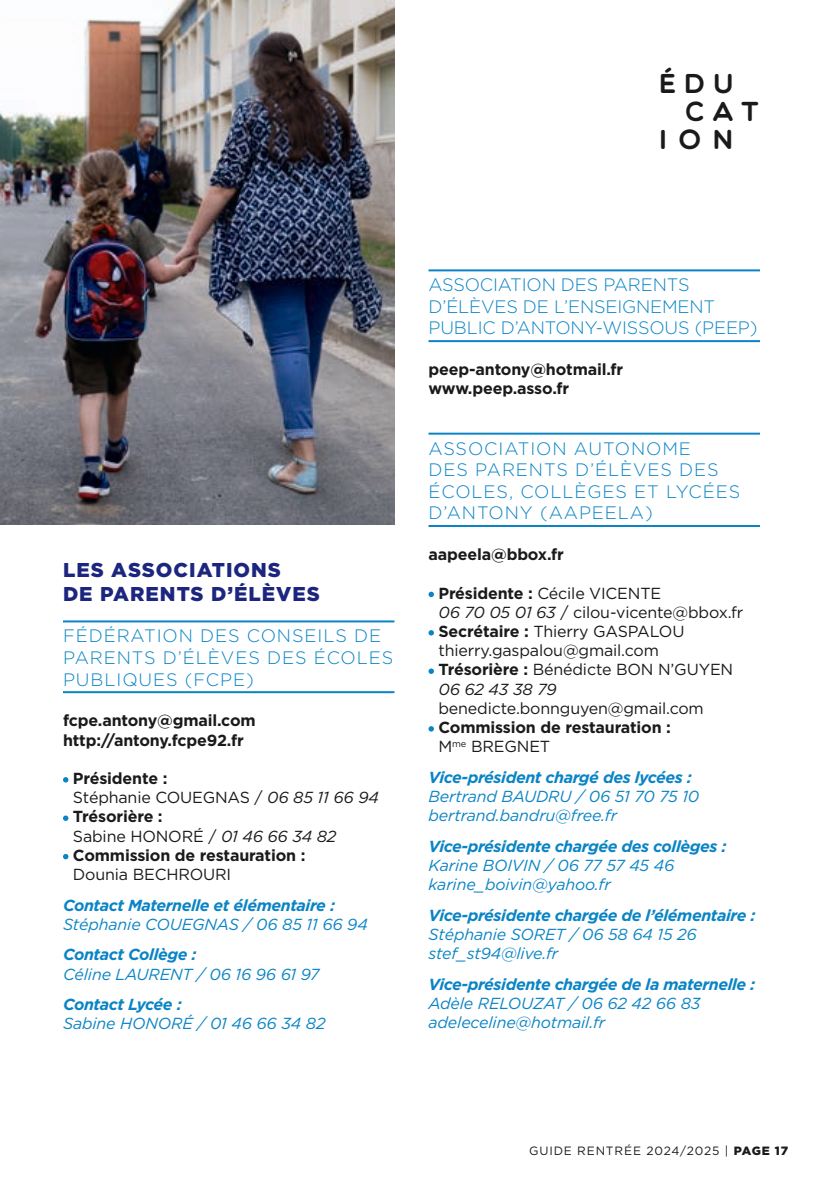
<style>
.page{position:relative;width:823px;height:1191px;background:#fff}
.page>*{position:absolute;margin:0;border:0;box-sizing:border-box;transform-origin:0 0}
.t1{font:27.6px "Multicolore";color:#191a19}
.t2{font:900 20px/24px "Gotham";letter-spacing:.05em;color:#1d267f}
.t3{font:300 18px/21.6px "Gotham";letter-spacing:.05em;color:#0a84c5}
.t4{font:300 18px/21.6px "Gotham";letter-spacing:-.01em;color:#0a84c5}
.t5{font:italic 16px/19.2px "Gotham";letter-spacing:-.01em;color:#0a84c5}
.t6{font:700 16px/19.2px "Gotham";letter-spacing:-.01em;color:#191a19}
.t7{font:italic 700 16px "Gotham";letter-spacing:-.025em;color:#0a84c5}
.t8{font:16px/19.2px "Gotham";letter-spacing:-.01em;color:#191a19}
.t9{font:12px "Gotham";letter-spacing:.07em;color:#191a19}
.s1{font-weight:400}
.s2{font-weight:400;font-style:italic}
.s3{font-weight:700}
.s4{font-style:italic}
.s5{font-weight:900}
</style>
<div class="page">
<img style="left:0;top:0;width:394px;height:524px">
<hr style="left:63px;top:620px;width:331px;height:2px;background:#0a84c5">
<hr style="left:63px;top:691px;width:331px;height:2px;background:#0a84c5">
<svg style="left:63px;top:777px;width:5px;height:5px"></svg>
<svg style="left:63px;top:815px;width:5px;height:6px"></svg>
<svg style="left:63px;top:854px;width:5px;height:5px"></svg>
<hr style="left:428px;top:269px;width:331px;height:2px;background:#0a84c5">
<hr style="left:428px;top:340px;width:331px;height:2px;background:#0a84c5">
<hr style="left:428px;top:432px;width:331px;height:2px;background:#0a84c5">
<hr style="left:428px;top:525px;width:331px;height:2px;background:#0a84c5">
<svg style="left:428px;top:591px;width:5px;height:6px"></svg>
<svg style="left:428px;top:630px;width:5px;height:5px"></svg>
<svg style="left:428px;top:668px;width:5px;height:6px"></svg>
<svg style="left:428px;top:726px;width:5px;height:5px"></svg>
<h1 class="t1" style="left:659px;top:66px;width:76px">É D U</h1>
<h1 class="t1" style="left:684px;top:94px;width:75px">C A T</h1>
<h1 class="t1" style="left:659px;top:123px;width:75px">I O N</h1>
<p class="t2" style="left:63px;top:558px;width:258px">LES ASSOCIATIONS<br>DE PARENTS D’ÉLÈVES</p>
<p class="t3" style="left:63px;top:624px;width:332px">FÉDÉRATION DES CONSEILS DE<br>PARENTS D’ÉLÈVES DES ÉCOLES<br>PUBLIQUES (FCPE)</p>
<p class="t6" style="left:63px;top:711px;width:194px">fcpe.antony@gmail.com http://antony.fcpe92.fr</p>
<p class="t6" style="left:73px;top:768px;width:307px">Présidente :<br><span class="s1">Stéphanie COUEGNAS /</span> <span class="s2">06 85 11 66 94<br></span>Trésorière :<br><span class="s1">Sabine HONORÉ /</span> <span class="s2">01 46 66 34 82<br></span>Commission de restauration :</p>
<p class="t8" style="left:73px;top:864px;width:160px">Dounia BECHROURI</p>
<p class="t7" style="left:63px;top:894px;width:273px">Contact Maternelle et élémentaire :</p>
<p class="t5" style="left:63px;top:914px;width:306px">Stéphanie COUEGNAS / 06 85 11 66 94</p>
<p class="t7" style="left:63px;top:944px;width:135px">Contact Collège :</p>
<p class="t5" style="left:63px;top:964px;width:258px">Céline LAURENT / 06 16 96 61 97</p>
<p class="t7" style="left:63px;top:993px;width:120px">Contact Lycée :</p>
<p class="t5" style="left:63px;top:1014px;width:264px">Sabine HONORÉ / 01 46 66 34 82</p>
<p class="t4" style="left:428px;top:273px;width:330px">ASSOCIATION DES PARENTS<br>D’ÉLÈVES DE L’ENSEIGNEMENT<br>PUBLIC D’ANTONY-WISSOUS (PEEP)</p>
<p class="t6" style="left:428px;top:360px;width:196px">peep-antony@hotmail.fr www.peep.asso.fr</p>
<p class="t3" style="left:428px;top:437px;width:313px">ASSOCIATION AUTONOME<br>DES PARENTS D’ÉLÈVES DES<br>ÉCOLES, COLLÈGES ET LYCÉES<br>D’ANTONY (AAPEELA)</p>
<p class="t6" style="left:428px;top:545px;width:137px">aapeela@bbox.fr</p>
<p class="t8" style="left:438px;top:583px;width:306px"><span class="s3">Présidente :</span> Cécile VICENTE<br><span class="s4">06 70 05 01 63</span> / cilou-vicente@bbox.fr<br><span class="s3">Secrétaire :</span> Thierry GASPALOU thierry.gaspalou@gmail.com<br><span class="s3">Trésorière :</span> Bénédicte BON N’GUYEN<br><span class="s4">06 62 43 38 79</span></p>
<p class="t8" style="left:438px;top:698px;width:267px">benedicte.bonnguyen@gmail.com</p>
<p class="t6" style="left:438px;top:717px;width:234px">Commission de restauration :<br><span class="s1">M</span><sup>me</sup> <span class="s1">BREGNET</span></p>
<p class="t7" style="left:428px;top:766px;width:265px">Vice-président chargé des lycées :</p>
<p class="t5" style="left:428px;top:786px;width:272px">Bertrand BAUDRU / 06 51 70 75 10 bertrand.bandru@free.fr</p>
<p class="t7" style="left:428px;top:835px;width:299px">Vice-présidente chargée des collèges :</p>
<p class="t5" style="left:428px;top:855px;width:247px">Karine BOIVIN / 06 77 57 45 46 karine_boivin@yahoo.fr</p>
<p class="t7" style="left:428px;top:904px;width:328px">Vice-présidente chargée de l’élémentaire :</p>
<p class="t5" style="left:428px;top:924px;width:269px">Stéphanie SORET / 06 58 64 15 26 stef_st94@live.fr</p>
<p class="t7" style="left:428px;top:973px;width:328px">Vice-présidente chargée de la maternelle :</p>
<p class="t5" style="left:428px;top:993px;width:273px">Adèle RELOUZAT / 06 62 42 66 83 adeleceline@hotmail.fr</p>
<p class="t9" style="left:529px;top:1142px;width:260px">GUIDE RENTRÉE 2024/2025 | <span class="s5">PAGE 17</span></p>
</div>
